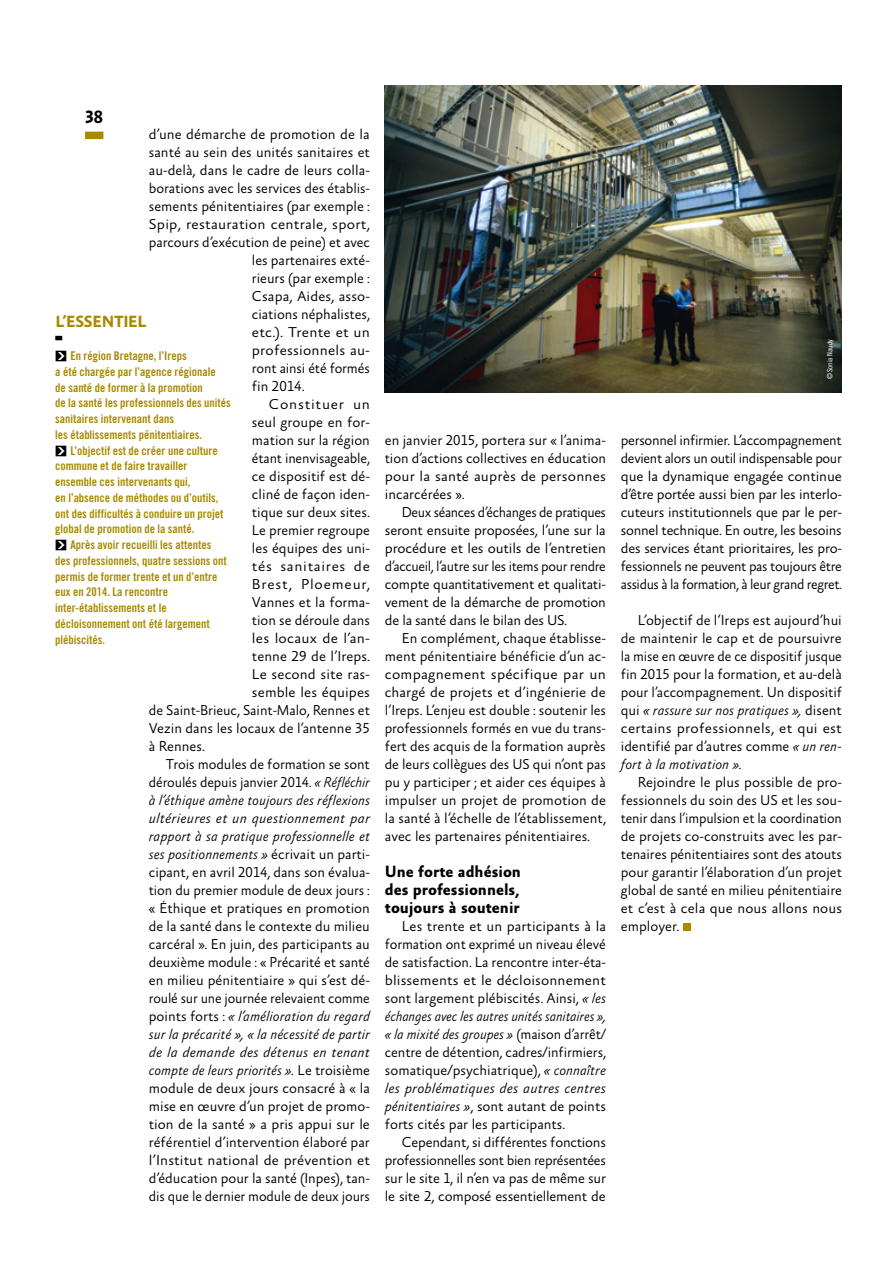
<style>
.page{position:relative;width:893px;height:1263px;background:#fff}
.page>*{position:absolute;margin:0;border:0;box-sizing:border-box;transform-origin:0 0}
.FOLIO_GAUCHE{font:700 18px "Absara Sans OT";color:#000}
.INTER{font:700 16.5px/18px "Absara Sans OT";color:#000;text-align:justify}
.ESSENTIEL{font:700 16.5px "Absara Sans OT";letter-spacing:-.02em;color:#a88a00}
.TXT_BODY{font:300 14.55px/18px "Absara Sans OT";color:#000;text-align:justify}
.TXT_BODY-2{font:300 14.55px/18px "Absara Sans OT";color:#000;text-align:justify;scale:.96 1}
.TXT_BODY-3{font:300 14.55px "Absara Sans OT";color:#000;scale:1.05 1}
.TXT_BODY-4{font:300 14.55px "Absara Sans OT";letter-spacing:.045em;color:#000;scale:1.05 1}
.TXT_BODY-5{font:300 14.55px "Absara Sans OT";letter-spacing:.055em;color:#000;scale:1.05 1}
.TXT_BODY-6{font:300 14.55px "Absara Sans OT";letter-spacing:.05em;color:#000;scale:1.05 1}
.t1{font:12px/15.8px "Trade Gothic LT Std Bd Cn 20";color:#a88a00}
.TXT_BODY-7{font:7.5px "Trade Gothic LT Std Cn 18";color:#fff}
.s1{font-style:italic}
.s2{font-family:"Arrow Dynamic";font-weight:700;color:#000}
</style>
<div class="page">
<div style="left:683px;top:924px;width:7px;height:7px;background:#a88a00"></div>
<svg style="left:55px;top:336px;width:7px;height:4px"></svg>
<img style="left:385px;top:85px;width:457px;height:307px">
<div style="left:85px;top:132px;width:18px;height:7px;background:#a88a00"></div>
<p class="FOLIO_GAUCHE" style="left:85px;top:107px;width:19px">38</p>
<p class="TXT_BODY" style="left:149px;top:126px;width:222px">d’une démarche de promotion de la</p>
<p class="TXT_BODY" style="left:149px;top:144px;width:223px">santé au sein des unités sanitaires et</p>
<p class="TXT_BODY" style="left:149px;top:162px;width:223px">au‑delà, dans le cadre de leurs colla‑</p>
<p class="TXT_BODY" style="left:149px;top:180px;width:223px">borations avec les services des établis‑</p>
<p class="TXT_BODY" style="left:149px;top:198px;width:223px">sements pénitentiaires (par exemple :</p>
<p class="TXT_BODY-3" style="left:149px;top:216px;width:212px">Spip, restauration centrale, sport,</p>
<p class="TXT_BODY" style="left:149px;top:234px;width:223px">parcours d’exécution de peine) et avec</p>
<p class="TXT_BODY" style="left:252px;top:252px;width:119px">les partenaires exté‑</p>
<p class="TXT_BODY" style="left:252px;top:270px;width:119px">rieurs (par exemple :</p>
<p class="TXT_BODY" style="left:252px;top:288px;width:119px">Csapa, Aides, asso‑</p>
<p class="TXT_BODY" style="left:252px;top:306px;width:120px">ciations néphalistes,</p>
<p class="TXT_BODY-3" style="left:252px;top:324px;width:114px">etc.). Trente et un</p>
<p class="TXT_BODY-3" style="left:252px;top:342px;width:114px">professionnels au‑</p>
<p class="TXT_BODY" style="left:252px;top:360px;width:119px">ront ainsi été formés</p>
<p class="TXT_BODY" style="left:252px;top:378px;width:54px">fin 2014.</p>
<p class="TXT_BODY-6" style="left:269px;top:396px;width:98px">Constituer un</p>
<p class="TXT_BODY" style="left:252px;top:414px;width:119px">seul groupe en for‑</p>
<p class="TXT_BODY" style="left:252px;top:432px;width:119px">mation sur la région</p>
<p class="TXT_BODY-2" style="left:252px;top:450px;width:124px">étant inenvisageable,</p>
<p class="TXT_BODY" style="left:252px;top:468px;width:119px">ce dispositif est dé‑</p>
<p class="TXT_BODY" style="left:252px;top:486px;width:119px">cliné de façon iden‑</p>
<p class="TXT_BODY" style="left:252px;top:504px;width:119px">tique sur deux sites.</p>
<p class="TXT_BODY" style="left:252px;top:522px;width:119px">Le premier regroupe</p>
<p class="TXT_BODY" style="left:252px;top:540px;width:119px">les équipes des uni‑</p>
<p class="TXT_BODY-4" style="left:252px;top:558px;width:114px">tés sanitaires de</p>
<p class="TXT_BODY-5" style="left:252px;top:576px;width:114px">Brest, Ploemeur,</p>
<p class="TXT_BODY" style="left:252px;top:594px;width:119px">Vannes et la forma‑</p>
<p class="TXT_BODY" style="left:252px;top:612px;width:119px">tion se déroule dans</p>
<p class="TXT_BODY-3" style="left:252px;top:630px;width:114px">les locaux de l’an‑</p>
<p class="TXT_BODY" style="left:252px;top:648px;width:120px">tenne 29 de l’Ireps.</p>
<p class="TXT_BODY" style="left:252px;top:666px;width:119px">Le second site ras‑</p>
<p class="TXT_BODY" style="left:252px;top:684px;width:120px">semble les équipes</p>
<p class="TXT_BODY" style="left:149px;top:702px;width:223px">de Saint‑Brieuc, Saint‑Malo, Rennes et</p>
<p class="TXT_BODY" style="left:149px;top:720px;width:223px">Vezin dans les locaux de l’antenne 35</p>
<p class="TXT_BODY" style="left:149px;top:738px;width:58px">à Rennes.</p>
<p class="TXT_BODY" style="left:149px;top:756px;width:223px;text-indent:17px">Trois modules de formation se sont déroulés depuis janvier 2014. <span class="s1">« Réfléchir à l’éthique amène toujours des réflexions ultérieures et un questionnement par rapport à sa pratique professionnelle et ses positionnements »</span> écrivait un parti‑ cipant, en avril 2014, dans son évalua‑ tion du premier module de deux jours : « Éthique et pratiques en promotion de la santé dans le contexte du milieu carcéral ». En juin, des participants au deuxième module : « Précarité et santé en milieu pénitentiaire » qui s’est dé‑ roulé sur une journée relevaient comme points forts : <span class="s1">« l’amélioration du regard sur la précarité », « la nécessité de partir de la demande des détenus en tenant compte de leurs priorités ».</span> Le troisième module de deux jours consacré à « la mise en œuvre d’un projet de promo‑ tion de la santé » a pris appui sur le référentiel d’intervention élaboré par l’Institut national de prévention et d’éducation pour la santé (Inpes), tan‑ dis que le dernier module de deux jours</p>
<p class="ESSENTIEL" style="left:55px;top:313px;width:93px">L’ESSENTIEL</p>
<p class="t1" style="left:55px;top:348px;width:177px"><span class="s2">Ç</span> En région Bretagne, l’Ireps<br>a été chargée par l’agence régionale<br>de santé de former à la promotion<br>de la santé les professionnels des unités sanitaires intervenant dans<br>les établissements pénitentiaires.</p>
<p class="t1" style="left:55px;top:442px;width:170px"><span class="s2">Ç</span> L’objectif est de créer une culture commune et de faire travailler ensemble ces intervenants qui,<br>en l’absence de méthodes ou d’outils, ont des difficultés à conduire un projet global de promotion de la santé.</p>
<p class="t1" style="left:55px;top:537px;width:173px"><span class="s2">Ç</span> Après avoir recueilli les attentes des professionnels, quatre sessions ont permis de former trente et un d’entre eux en 2014. La rencontre inter‑établissements et le décloisonnement ont été largement plébiscités.</p>
<p class="TXT_BODY-7" style="left:825px;top:379px;width:41px;rotate:-90deg">© Sonia Naudy</p>
<p class="TXT_BODY" style="left:385px;top:432px;width:223px">en janvier 2015, portera sur « l’anima‑ tion d’actions collectives en éducation pour la santé auprès de personnes incarcérées ».</p>
<p class="TXT_BODY-2" style="left:385px;top:504px;width:232px;text-indent:17px">Deux séances d’échanges de pratiques seront ensuite proposées, l’une sur la procédure et les outils de l’entretien d’accueil, l’autre sur les items pour rendre compte quantitativement et qualitati‑ vement de la démarche de promotion de la santé dans le bilan des US.</p>
<p class="TXT_BODY" style="left:385px;top:630px;width:223px;text-indent:17px">En complément, chaque établisse‑ ment pénitentiaire bénéficie d’un ac‑ compagnement spécifique par un chargé de projets et d’ingénierie de l’Ireps. L’enjeu est double : soutenir les professionnels formés en vue du trans‑ fert des acquis de la formation auprès de leurs collègues des US qui n’ont pas pu y participer ; et aider ces équipes à impulser un projet de promotion de la santé à l’échelle de l’établissement, avec les partenaires pénitentiaires.</p>
<p class="INTER" style="left:385px;top:863px;width:138px">Une forte adhésion des professionnels, toujours à soutenir</p>
<p class="TXT_BODY" style="left:385px;top:918px;width:223px;text-indent:17px">Les trente et un participants à la formation ont exprimé un niveau élevé de satisfaction. La rencontre inter‑éta‑ blissements et le décloisonnement sont largement plébiscités. Ainsi, <span class="s1">« les échanges avec les autres unités sanitaires », « la mixité des groupes »</span> (maison d’arrêt/ centre de détention, cadres/infirmiers, somatique/psychiatrique), <span class="s1">« connaître les problématiques des autres centres pénitentiaires »</span>, sont autant de points forts cités par les participants.</p>
<p class="TXT_BODY" style="left:385px;top:1134px;width:223px;text-indent:17px">Cependant, si différentes fonctions professionnelles sont bien représentées sur le site 1, il n’en va pas de même sur le site 2, composé essentiellement de</p>
<p class="TXT_BODY" style="left:621px;top:432px;width:223px">personnel infirmier. L’accompagnement devient alors un outil indispensable pour que la dynamique engagée continue d’être portée aussi bien par les interlo‑ cuteurs institutionnels que par le per‑ sonnel technique. En outre, les besoins des services étant prioritaires, les pro‑ fessionnels ne peuvent pas toujours être assidus à la formation, à leur grand regret.</p>
<p class="TXT_BODY" style="left:621px;top:612px;width:223px;text-indent:17px">L’objectif de l’Ireps est aujourd’hui de maintenir le cap et de poursuivre la mise en œuvre de ce dispositif jusque fin 2015 pour la formation, et au‑delà pour l’accompagnement. Un dispositif qui <span class="s1">« rassure sur nos pratiques »,</span> disent certains professionnels, et qui est identifié par d’autres comme <span class="s1">« un ren‑ fort à la motivation ».</span></p>
<p class="TXT_BODY" style="left:621px;top:774px;width:223px;text-indent:17px">Rejoindre le plus possible de pro‑ fessionnels du soin des US et les sou‑ tenir dans l’impulsion et la coordination de projets co‑construits avec les par‑ tenaires pénitentiaires sont des atouts pour garantir l’élaboration d’un projet global de santé en milieu pénitentiaire et c’est à cela que nous allons nous employer.</p>
</div>
